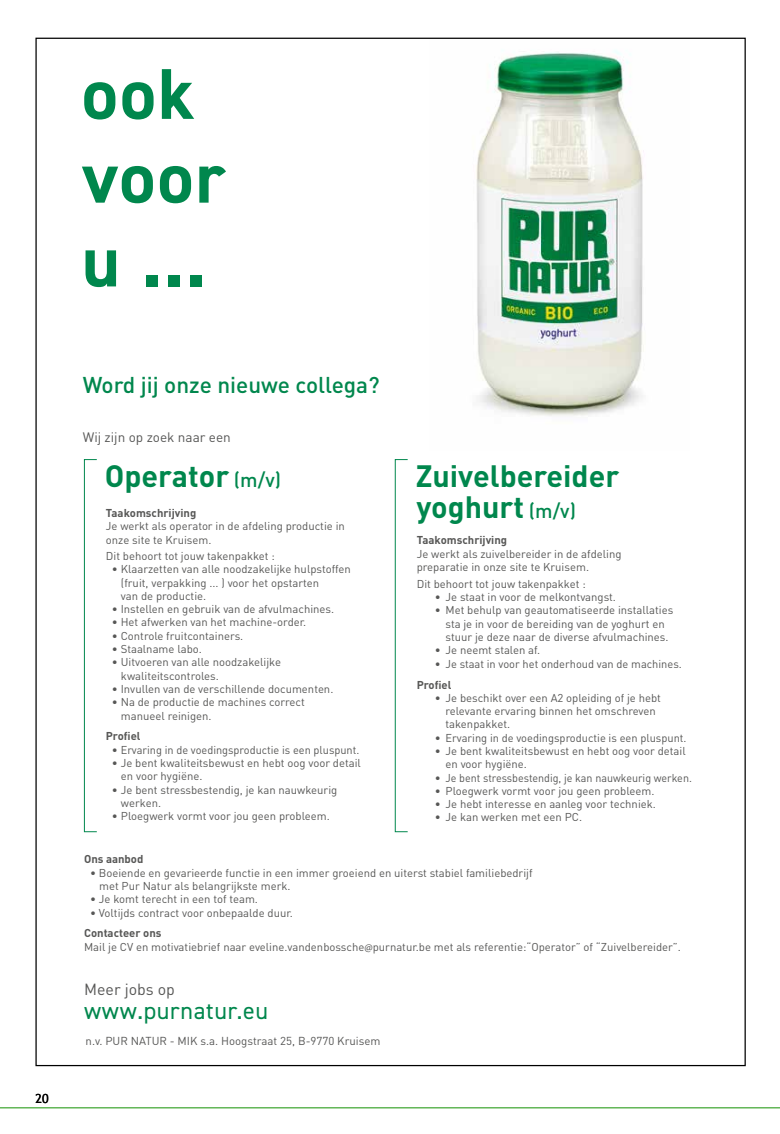
<style>
.page{position:relative;width:780px;height:1134px;background:#fff}
.page>*{position:absolute;margin:0;border:0;box-sizing:border-box;transform-origin:0 0}
.t1{font:700 72.12px/83.8px "DIN2014";letter-spacing:.03em;color:#00874d}
.t2{font:700 30.5px/31.4px "DIN";color:#00874d}
.t3{font:23.88px "DIN2014";letter-spacing:.03em;color:#00874d}
.t4{font:500 22.62px "DIN";color:#00874d}
.t5{font:16px "DIN";color:#575756}
.t6{font:13.5px "DIN";color:#575756}
.t7{font:12.5px "Trebuchet MS";color:#000}
.t8{font:11.38px "DIN";color:#575756}
.t9{font:11.25px/13.2px "DIN";color:#575756}
.t10{font:700 11.25px "DIN";color:#575756}
.s1{font-weight:500;font-size:20px}
.s2{font-weight:700}
.s3{font-family:"Myriad Pro"}
</style>
<div class="page">
<svg style="left:0;top:1064px;width:780px;height:45px"></svg>
<img style="left:476px;top:50px;width:168px;height:366px">
<div style="left:84px;top:459px;width:13px;height:373px;border:1px solid #00874d"></div>
<div style="left:395px;top:459px;width:13px;height:373px;border:1px solid #00874d"></div>
<h1 class="t1" style="left:82px;top:51px;width:145px">ook voor u ...</h1>
<p class="t7" style="left:35px;top:1091px;width:15px">20</p>
<h3 class="t4" style="left:83px;top:371px;width:298px">Word jij onze nieuwe collega?</h3>
<p class="t6" style="left:83px;top:429px;width:150px">Wij zijn op zoek naar een</p>
<h2 class="t2" style="left:105px;top:459px;width:178px">Operator <span class="s1">(m/v)</span></h2>
<h2 class="t2" style="left:415px;top:459px;width:205px">Zuivelbereider yoghurt <span class="s1">(m/v)</span></h2>
<p class="t10" style="left:106px;top:506px;width:92px">Taakomschrijving</p>
<p class="t9" style="left:106px;top:519px;width:240px">Je werkt als operator in de afdeling productie in onze site te Kruisem.</p>
<p class="t9" style="left:106px;top:549px;width:170px">Dit behoort tot jouw takenpakket :</p>
<p class="t9" style="left:121px;top:562px;width:231px;text-indent:-9px">• Klaarzetten van alle noodzakelijke hulpstoffen (fruit, verpakking ... ) voor het opstarten<br>van de productie.</p>
<p class="t9" style="left:112px;top:602px;width:224px">• Instellen en gebruik van de afvulmachines.</p>
<p class="t9" style="left:112px;top:616px;width:196px">• Het afwerken van het machine-order.</p>
<p class="t9" style="left:112px;top:629px;width:133px">• Controle fruitcontainers.</p>
<p class="t9" style="left:112px;top:642px;width:91px">• Staalname labo.</p>
<p class="t9" style="left:121px;top:655px;width:162px;text-indent:-9px">• Uitvoeren van alle noodzakelijke kwaliteitscontroles.</p>
<p class="t9" style="left:112px;top:682px;width:223px">• Invullen van de verschillende documenten.</p>
<p class="t9" style="left:121px;top:695px;width:185px;text-indent:-9px">• Na de productie de machines correct manueel reinigen.</p>
<p class="t10" style="left:106px;top:729px;width:36px">Profiel</p>
<p class="t9" style="left:112px;top:743px;width:249px">• Ervaring in de voedingsproductie is een pluspunt.</p>
<p class="t9" style="left:121px;top:756px;width:241px;text-indent:-9px">• Je bent kwaliteitsbewust en hebt oog voor detail en voor hygiëne.</p>
<p class="t9" style="left:121px;top:783px;width:218px;text-indent:-9px">• Je bent stressbestendig, je kan nauwkeurig werken.</p>
<p class="t9" style="left:112px;top:809px;width:219px">• Ploegwerk vormt voor jou geen probleem.</p>
<p class="t10" style="left:84px;top:852px;width:61px">Ons aanbod</p>
<p class="t9" style="left:99px;top:866px;width:435px;text-indent:-9px">• Boeiende en gevarieerde functie in een immer groeiend en uiterst stabiel familiebedrijf met Pur Natur als belangrijkste merk.</p>
<p class="t9" style="left:90px;top:892px;width:169px">• Je komt terecht in een tof team.</p>
<p class="t9" style="left:90px;top:906px;width:204px">• Voltijds contract voor onbepaalde duur.</p>
<p class="t9" style="left:84px;top:926px;width:598px"><span class="s2">Contacteer ons<br></span>Mail je CV en motivatiebrief naar eveline.vandenbossche<span class="s3">@</span>purnatur.be met als referentie:“Operator” of “Zuivelbereider”.</p>
<p class="t10" style="left:417px;top:533px;width:92px">Taakomschrijving</p>
<p class="t9" style="left:417px;top:547px;width:206px">Je werkt als zuivelbereider in de afdeling preparatie in onze site te Kruisem.</p>
<p class="t9" style="left:417px;top:577px;width:170px">Dit behoort tot jouw takenpakket :</p>
<p class="t9" style="left:434px;top:590px;width:183px">• Je staat in voor de melkontvangst.</p>
<p class="t9" style="left:434px;top:603px;width:240px;text-align:center">• Met behulp van geautomatiseerde installaties sta je in voor de bereiding van de yoghurt en stuur je deze naar de diverse afvulmachines.</p>
<p class="t9" style="left:434px;top:643px;width:107px">• Je neemt stalen af.</p>
<p class="t9" style="left:435px;top:657px;width:248px">• Je staat in voor het onderhoud van de machines.</p>
<p class="t10" style="left:417px;top:677px;width:36px">Profiel</p>
<p class="t9" style="left:445px;top:691px;width:217px;text-indent:-11px">• Je beschikt over een A2 opleiding of je hebt relevante ervaring binnen het omschreven takenpakket.</p>
<p class="t9" style="left:434px;top:731px;width:253px">• Ervaring in de voedingsproductie is een pluspunt.</p>
<p class="t9" style="left:445px;top:744px;width:242px;text-indent:-11px">• Je bent kwaliteitsbewust en hebt oog voor detail en voor hygiëne.</p>
<p class="t9" style="left:435px;top:771px;width:259px">• Je bent stressbestendig, je kan nauwkeurig werken.</p>
<p class="t9" style="left:435px;top:784px;width:221px">• Ploegwerk vormt voor jou geen probleem.</p>
<p class="t9" style="left:435px;top:797px;width:223px">• Je hebt interesse en aanleg voor techniek.</p>
<p class="t9" style="left:435px;top:810px;width:149px">• Je kan werken met een PC.</p>
<h3 class="t5" style="left:84px;top:979px;width:92px">Meer jobs op</h3>
<h3 class="t3" style="left:84px;top:996px;width:186px">www.purnatur.eu</h3>
<p class="t8" style="left:86px;top:1033px;width:296px">n.v. PUR NATUR - MIK s.a. Hoogstraat 25, B-9770 Kruisem</p>
</div>
